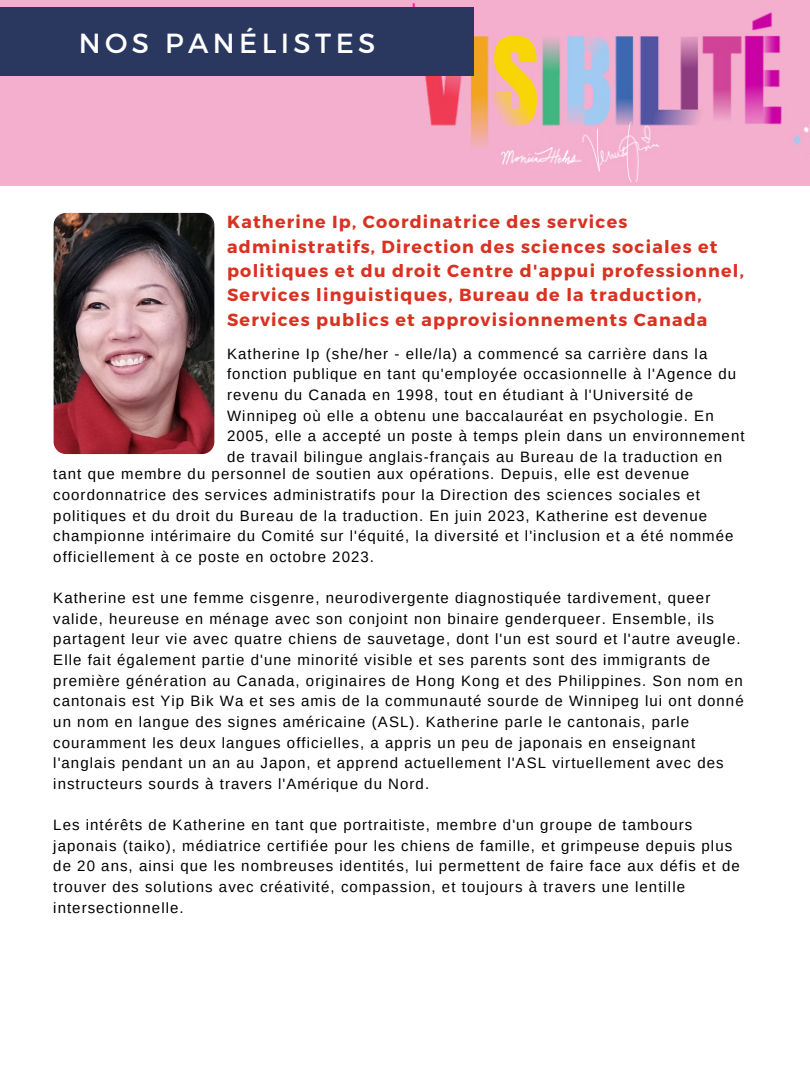
<style>
.page{position:relative;width:810px;height:1080px;background:#fff}
.page>*{position:absolute;margin:0;border:0;box-sizing:border-box;transform-origin:0 0}
.t1{font:27.62px "Montserrat";letter-spacing:.16em;color:#fff}
.t2{font:700 17.5px/24.4px "Montserrat";letter-spacing:.07em;color:#d83322}
.t3{font:15px/20.6px "Arimo";letter-spacing:.07em;color:#000}
</style>
<div class="page">
<img style="left:0;top:0;width:810px;height:185px">
<div style="left:0;top:8px;width:474px;height:67px;background:#2a3860"></div>
<img style="left:54px;top:213px;width:160px;height:241px;border-radius:12px">
<h1 class="t1" style="left:79px;top:25px;width:298px">NOS PANÉLISTES</h1>
<p class="t2" style="left:227px;top:209px;width:518px">Katherine Ip, Coordinatrice des services administratifs, Direction des sciences sociales et politiques et du droit Centre d'appui professionnel, Services linguistiques, Bureau de la traduction, Services publics et approvisionnements Canada</p>
<p class="t3" style="left:227px;top:343px;width:519px">Katherine Ip (she/her - elle/la) a commencé sa carrière dans la fonction publique en tant qu'employée occasionnelle à l'Agence du revenu du Canada en 1998, tout en étudiant à l'Université de Winnipeg où elle a obtenu une baccalauréat en psychologie. En 2005, elle a accepté un poste à temps plein dans un environnement de travail bilingue anglais-français au Bureau de la traduction en</p>
<p class="t3" style="left:53px;top:464px;width:682px">tant que membre du personnel de soutien aux opérations. Depuis, elle est devenue coordonnatrice des services administratifs pour la Direction des sciences sociales et politiques et du droit du Bureau de la traduction. En juin 2023, Katherine est devenue championne intérimaire du Comité sur l'équité, la diversité et l'inclusion et a été nommée officiellement à ce poste en octobre 2023.</p>
<p class="t3" style="left:53px;top:588px;width:692px">Katherine est une femme cisgenre, neurodivergente diagnostiquée tardivement, queer valide, heureuse en ménage avec son conjoint non binaire genderqueer. Ensemble, ils partagent leur vie avec quatre chiens de sauvetage, dont l'un est sourd et l'autre aveugle.<br>Elle fait également partie d'une minorité visible et ses parents sont des immigrants de première génération au Canada, originaires de Hong Kong et des Philippines. Son nom en cantonais est Yip Bik Wa et ses amis de la communauté sourde de Winnipeg lui ont donné un nom en langue des signes américaine (ASL). Katherine parle le cantonais, parle couramment les deux langues officielles, a appris un peu de japonais en enseignant l'anglais pendant un an au Japon, et apprend actuellement l'ASL virtuellement avec des instructeurs sourds à travers l'Amérique du Nord.</p>
<p class="t3" style="left:53px;top:815px;width:688px">Les intérêts de Katherine en tant que portraitiste, membre d'un groupe de tambours japonais (taiko), médiatrice certifiée pour les chiens de famille, et grimpeuse depuis plus de 20 ans, ainsi que les nombreuses identités, lui permettent de faire face aux défis et de trouver des solutions avec créativité, compassion, et toujours à travers une lentille intersectionnelle.</p>
</div>
